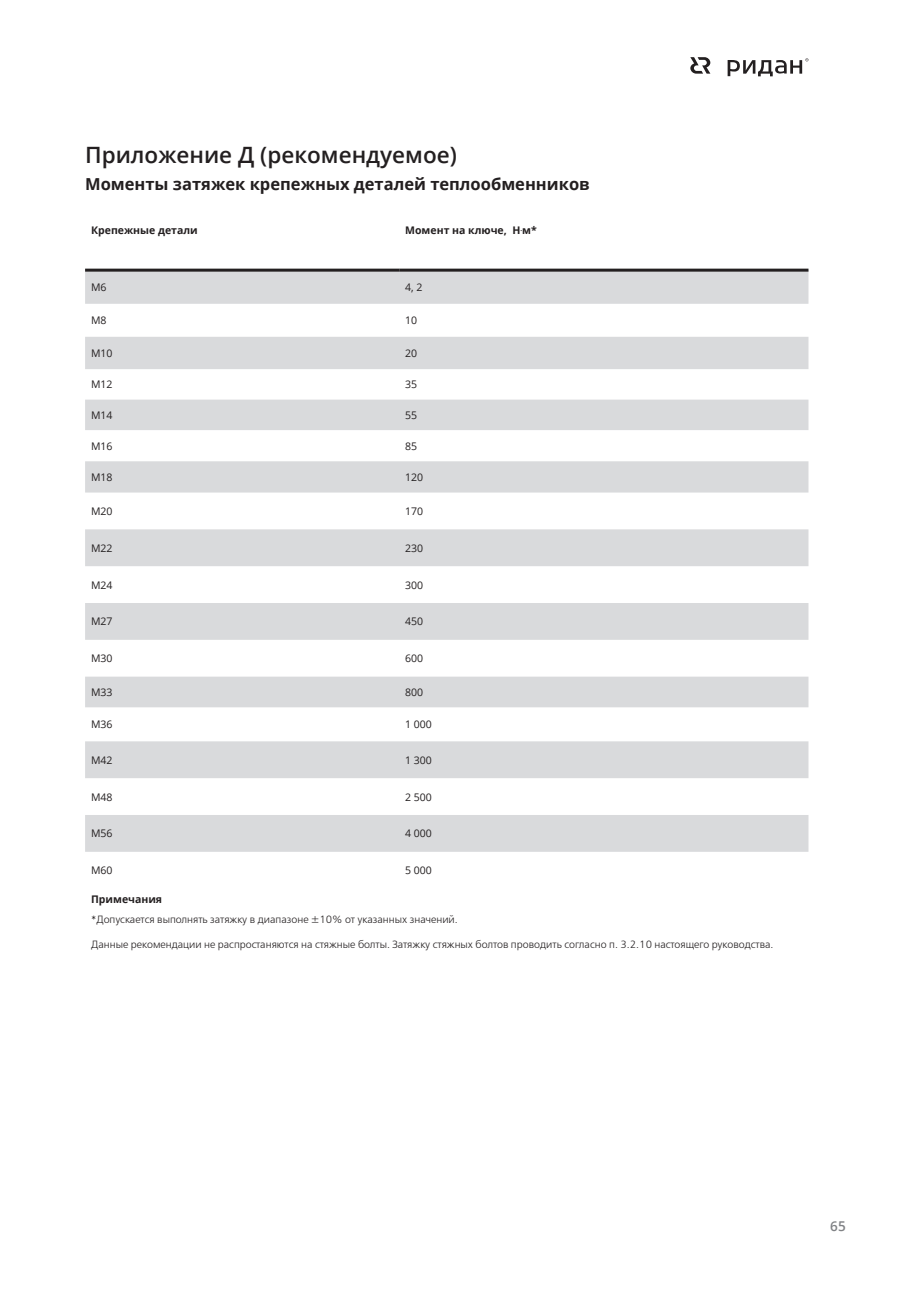
<style>
.page{position:relative;width:917px;height:1289px;background:#fff}
.page>*{position:absolute;margin:0;border:0;box-sizing:border-box;transform-origin:0 0}
.t1{font:600 22.5px "Open Sans";color:#231f20}
.t2{font:700 16.5px "Open Sans";color:#231f20}
.t3{font:600 13.5px "Open Sans";color:#808285}
.t4{font:10.5px "Free Set Light C";color:#231f20}
.t5{font:10.5px "Open Sans";color:#231f20}
.t6{font:700 10.5px "Open Sans";color:#231f20}
</style>
<div class="page">
<svg style="left:727px;top:58px;width:81px;height:18px"></svg>
<svg style="left:690px;top:57px;width:20px;height:17px"></svg>
<svg style="left:85px;top:272px;width:723px;height:579px;fill:#d9dadc"></svg>
<hr style="left:85px;top:269px;width:314px;height:3px;background:#231f20">
<hr style="left:399px;top:269px;width:409px;height:3px;background:#231f20">
<h1 class="t1" style="left:85px;top:139px;width:373px">Приложение Д (рекомендуемое)</h1>
<h2 class="t2" style="left:85px;top:172px;width:506px">Моменты затяжек крепежных деталей теплообменников</h2>
<p class="t6" style="left:91px;top:223px;width:108px">Крепежные детали</p>
<p class="t6" style="left:405px;top:223px;width:133px">Момент на ключе, Н<sup>.</sup>м*</p>
<p class="t5" style="left:91px;top:280px;width:17px">М6</p>
<p class="t5" style="left:405px;top:280px;width:19px">4, 2</p>
<p class="t5" style="left:91px;top:313px;width:17px">М8</p>
<p class="t5" style="left:405px;top:313px;width:14px">10</p>
<p class="t5" style="left:91px;top:346px;width:23px">М10</p>
<p class="t5" style="left:405px;top:346px;width:14px">20</p>
<p class="t5" style="left:91px;top:377px;width:23px">М12</p>
<p class="t5" style="left:405px;top:377px;width:14px">35</p>
<p class="t5" style="left:91px;top:408px;width:23px">М14</p>
<p class="t5" style="left:405px;top:408px;width:14px">55</p>
<p class="t5" style="left:91px;top:438px;width:23px">М16</p>
<p class="t5" style="left:405px;top:438px;width:14px">85</p>
<p class="t5" style="left:91px;top:470px;width:23px">М18</p>
<p class="t5" style="left:405px;top:470px;width:20px">120</p>
<p class="t5" style="left:91px;top:504px;width:23px">М20</p>
<p class="t5" style="left:405px;top:504px;width:20px">170</p>
<p class="t5" style="left:91px;top:541px;width:23px">М22</p>
<p class="t5" style="left:405px;top:541px;width:20px">230</p>
<p class="t5" style="left:91px;top:577px;width:23px">М24</p>
<p class="t5" style="left:405px;top:577px;width:20px">300</p>
<p class="t5" style="left:91px;top:614px;width:23px">М27</p>
<p class="t5" style="left:405px;top:614px;width:20px">450</p>
<p class="t5" style="left:91px;top:651px;width:23px">М30</p>
<p class="t5" style="left:405px;top:651px;width:20px">600</p>
<p class="t5" style="left:91px;top:685px;width:23px">М33</p>
<p class="t5" style="left:405px;top:685px;width:20px">800</p>
<p class="t5" style="left:91px;top:717px;width:23px">М36</p>
<p class="t5" style="left:405px;top:717px;width:28px">1 000</p>
<p class="t5" style="left:91px;top:752px;width:23px">М42</p>
<p class="t5" style="left:405px;top:752px;width:28px">1 300</p>
<p class="t5" style="left:91px;top:789px;width:23px">М48</p>
<p class="t5" style="left:405px;top:789px;width:28px">2 500</p>
<p class="t5" style="left:91px;top:826px;width:23px">М56</p>
<p class="t5" style="left:405px;top:826px;width:28px">4 000</p>
<p class="t5" style="left:91px;top:863px;width:23px">М60</p>
<p class="t5" style="left:405px;top:863px;width:28px">5 000</p>
<p class="t6" style="left:91px;top:891px;width:73px">Примечания</p>
<p class="t4" style="left:91px;top:914px;width:368px">*Допускается выполнять затяжку в диапазоне ±10% от указанных значений.</p>
<p class="t4" style="left:91px;top:939px;width:683px">Данные рекомендации не распростаняются на стяжные болты. Затяжку стяжных болтов проводить согласно п. 3.2.10 настоящего руководства.</p>
<p class="t3" style="left:830px;top:1216px;width:17px">65</p>
</div>
